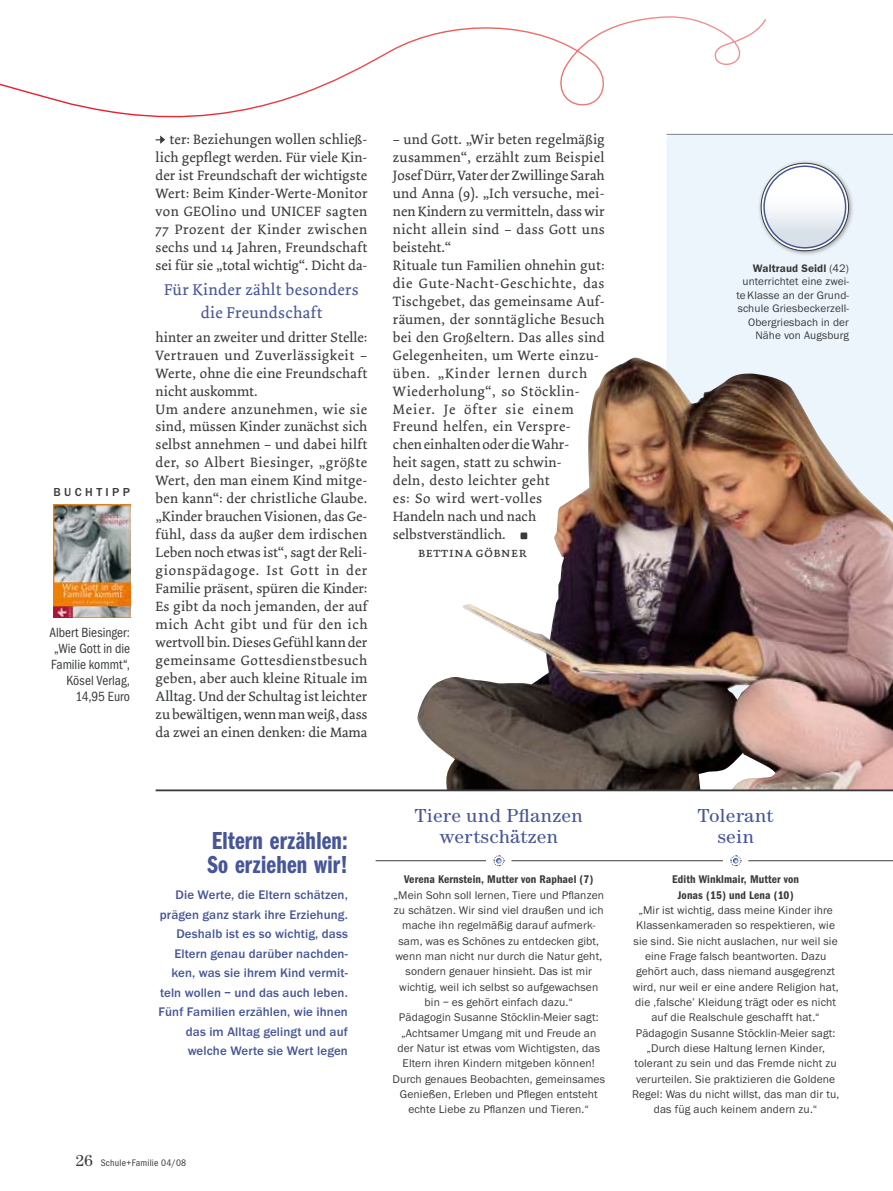
<style>
.page{position:relative;width:893px;height:1191px;background:#fff}
.page>*{position:absolute;margin:0;border:0;box-sizing:border-box;transform-origin:0 0}
.t1{font:25.5px/24px "Franklin Gothic EF Demi Comp";letter-spacing:.01em;color:#475698}
.t2{font:19.5px/21px "Century EF";letter-spacing:.01em;color:#475698;text-align:center}
.t3{font:16.5px/23px "Dolly";letter-spacing:.02em;color:#475698;text-align:center}
.t4{font:14.25px/18px "Dolly";letter-spacing:.015em;color:#383a3b}
.t5{font:14.25px "Dolly Small Caps";color:#383a3b}
.t6{font:condensed 13.8px/16px "Franklin Gothic EF";color:#383a3b;text-align:right}
.t7{font:500 12.9px/19.5px "Franklin Gothic EF";letter-spacing:.01em;color:#475698;text-align:right}
.t8{font:500 12px "Franklin Gothic EF";letter-spacing:.285em;color:#383a3b}
.t9{font:11.55px/15.3px "Franklin Gothic EF";letter-spacing:.01em;color:#383a3b;text-align:center}
.t10{font:600 condensed 11.55px/15.3px "Franklin Gothic EF";letter-spacing:.01em;color:#383a3b;text-align:center}
.t11{font:11.25px/13.5px "Franklin Gothic EF";letter-spacing:.01em;color:#383a3b;text-align:right}
.t12{font:condensed 9.75px "Franklin Gothic EF";letter-spacing:.02em;color:#383a3b}
.s1{font-weight:600}
.s2{font-family:"Century EF";font-stretch:normal;font-size:16.5px}
</style>
<div class="page">
<div style="left:667px;top:135px;width:226px;height:222px;background:#edf5fc"></div>
<img style="left:417px;top:357px;width:476px;height:432px">
<hr style="left:376px;top:860px;width:517px;height:1px;background:#383a3b">
<div style="left:486px;top:857px;width:26px;height:6px;background:#fff"></div>
<svg style="left:493px;top:855px;width:12px;height:11px"></svg>
<div style="left:723px;top:857px;width:25px;height:6px;background:#fff"></div>
<svg style="left:730px;top:855px;width:12px;height:11px"></svg>
<hr style="left:156px;top:789px;width:737px;height:2px;background:#383a3b">
<img style="left:53px;top:504px;width:77px;height:113px">
<hr style="left:666px;top:134px;width:227px;height:1px;background:#85888d">
<div style="left:757px;top:159px;width:97px;height:98px;background:#383a3b;opacity:.5"></div>
<svg style="left:761px;top:163px;width:87px;height:88px"></svg>
<svg style="left:764px;top:166px;width:82px;height:82px"></svg>
<div style="left:763px;top:165px;width:83px;height:83px;border:1px solid #475698;border-radius:50%"></div>
<svg style="left:156px;top:136px;width:9px;height:8px"></svg>
<div style="left:520px;top:532px;width:7px;height:7px;background:#383a3b"></div>
<svg style="left:0;top:16px;width:767px;height:120px"></svg>
<p class="t8" style="left:54px;top:485px;width:78px">Buchtipp</p>
<p class="t6" style="left:49px;top:624px;width:82px">Albert Biesinger: „Wie Gott in die<br>Familie kommt“,<br>Kösel Verlag,<br>14,95 Euro</p>
<p class="t4" style="left:156px;top:130px;width:213px;text-align:justify;text-indent:14px">ter: Beziehungen wollen schließ&shy;lich gepflegt werden. Für viele Kin&shy;der ist Freundschaft der wichtigste Wert: Beim Kinder-Werte-Monitor von GEOlino und UNICEF sagten 77 Prozent der Kinder zwischen sechs und 14 Jahren, Freundschaft sei für sie „total wichtig“. Dicht da-</p>
<p class="t3" style="left:164px;top:278px;width:196px">Für Kinder zählt besonders die Freundschaft</p>
<p class="t4" style="left:156px;top:328px;width:213px">hinter an zweiter und dritter Stelle:<br>Vertrauen und Zuverlässigkeit –<br>Werte, ohne die eine Freundschaft nicht auskommt.<br>Um andere anzunehmen, wie sie sind, müssen Kinder zunächst sich selbst annehmen – und dabei hilft der, so Albert Biesinger, „größte<br>Wert, den man einem Kind mitge&shy;ben kann“: der christliche Glaube. „Kinder brauchen Visionen, das Ge&shy;fühl, dass da außer dem irdischen<br>Leben noch etwas ist“, sagt der Reli&shy;gionspädagoge. Ist Gott in der<br>Familie präsent, spüren die Kinder:<br>Es gibt da noch jemanden, der auf mich Acht gibt und für den ich wertvoll bin. Dieses Gefühl kann der gemeinsame Gottesdienstbesuch geben, aber auch kleine Rituale im<br>Alltag. Und der Schultag ist leichter zu bewältigen, wenn man weiß, dass da zwei an einen denken: die Mama</p>
<p class="t4" style="left:393px;top:130px;width:213px">– und Gott. „Wir beten regelmäßig zusammen“, erzählt zum Beispiel<br>Josef Dürr, Vater der Zwillinge Sarah und Anna (9). „Ich versuche, mei&shy;nen Kindern zu vermitteln, dass wir nicht allein sind – dass Gott uns beisteht.“<br>Rituale tun Familien ohnehin gut: die Gute-Nacht-Geschichte, das<br>Tischgebet, das gemeinsame Auf&shy;räumen, der sonntägliche Besuch bei den Großeltern. Das alles sind<br>Gelegenheiten, um Werte einzu&shy;üben. „Kinder lernen durch<br>Wiederholung“, so Stöcklin-<br>Meier. Je öfter sie einem<br>Freund helfen, ein Verspre-<br>chen einhalten oder die Wahr-<br>heit sagen, statt zu schwin-<br>deln, desto leichter geht<br>es: So wird wert-volles<br>Handeln nach und nach selbstverständlich.</p>
<p class="t5" style="left:418px;top:544px;width:111px">bettina göbner</p>
<p class="t11" style="left:736px;top:261px;width:114px"><span class="s1">Waltraud Seidl</span> (42) unterrichtet eine zwei&shy;teKlasse an der Grund&shy;schule Griesbeckerzell-<br>Obergriesbach in der<br>Nähe von Augsburg</p>
<h1 class="t1" style="left:207px;top:828px;width:142px">Eltern erzählen:<br>So erziehen wir!</h1>
<p class="t7" style="left:159px;top:885px;width:191px">Die Werte, die Eltern schätzen, prägen ganz stark ihre Erziehung.<br>Deshalb ist es so wichtig, dass<br>Eltern genau darüber nachden&shy;ken, was sie ihrem Kind vermit&shy;teln wollen – und das auch leben.<br>Fünf Familien erzählen, wie ihnen das im Alltag gelingt und auf welche Werte sie Wert legen</p>
<p class="t12" style="left:75px;top:1157px;width:112px"><span class="s2">26</span> Schule+Familie 04/08</p>
<h2 class="t2" style="left:415px;top:806px;width:170px">Tiere und Pflanzen wertschätzen</h2>
<p class="t10" style="left:404px;top:872px;width:191px">Verena Kernstein, Mutter von Raphael (7)</p>
<p class="t9" style="left:392px;top:887px;width:214px">„Mein Sohn soll lernen, Tiere und Pflanzen zu schätzen. Wir sind viel draußen und ich mache ihn regelmäßig darauf aufmerk&shy;sam, was es Schönes zu entdecken gibt, wenn man nicht nur durch die Natur geht, sondern genauer hinsieht. Das ist mir wichtig, weil ich selbst so aufgewachsen bin – es gehört einfach dazu.“<br>Pädagogin Susanne Stöcklin-Meier sagt: „Achtsamer Umgang mit und Freude an der Natur ist etwas vom Wichtigsten, das Eltern ihren Kindern mitgeben können!<br>Durch genaues Beobachten, gemeinsames Genießen, Erleben und Pflegen entsteht echte Liebe zu Pflanzen und Tieren.“</p>
<h2 class="t2" style="left:698px;top:806px;width:77px">Tolerant sein</h2>
<p class="t10" style="left:672px;top:872px;width:128px">Edith Winklmair, Mutter von<br>Jonas (15) und Lena (10)</p>
<p class="t9" style="left:632px;top:902px;width:209px">„Mir ist wichtig, dass meine Kinder ihre Klassenkameraden so respektieren, wie sie sind. Sie nicht auslachen, nur weil sie eine Frage falsch beantworten. Dazu gehört auch, dass niemand ausgegrenzt wird, nur weil er eine andere Religion hat, die ‚falsche’ Kleidung trägt oder es nicht auf die Realschule geschafft hat.“ Pädagogin Susanne Stöcklin-Meier sagt: „Durch diese Haltung lernen Kinder, tolerant zu sein und das Fremde nicht zu verurteilen. Sie praktizieren die Goldene Regel: Was du nicht willst, das man dir tu, das füg auch keinem andern zu.“</p>
</div>
